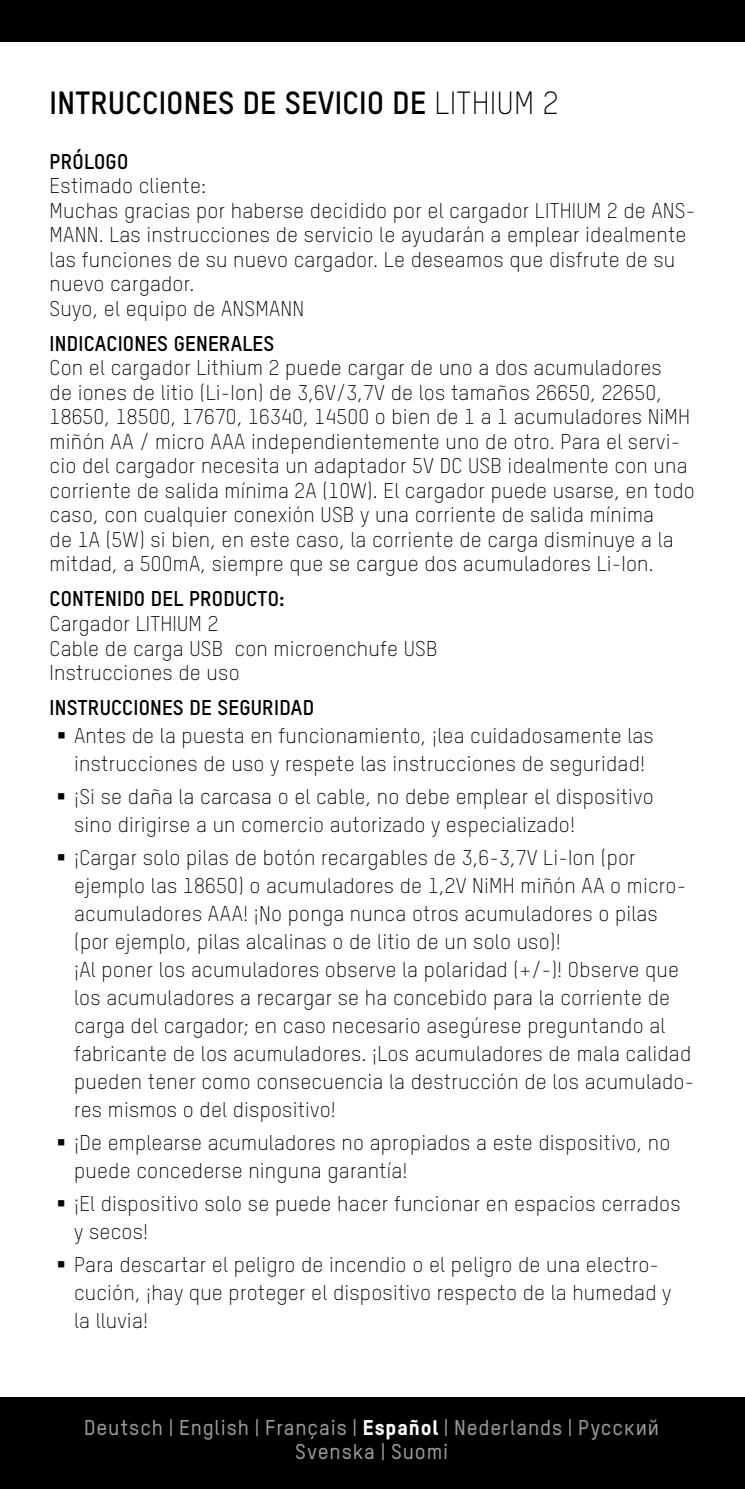
<style>
.page{position:relative;width:745px;height:1489px;background:#fff}
.page>*{position:absolute;margin:0;border:0;box-sizing:border-box;transform-origin:0 0}
.t1{font:700 31.5px "TSTARPRO";letter-spacing:.01em;color:#000}
.t2{font:300 21px/24.5px "TSTARPRO";letter-spacing:.01em;color:#000}
.t3{font:700 21px "TSTARPRO";letter-spacing:.01em;color:#000}
.t4{font:500 21px/24.5px "TSTARPRO";letter-spacing:.045em;color:#9d9c9c;text-align:center}
.s1{font-weight:300}
.s2{font-weight:800;color:#fff}
</style>
<div class="page">
<div style="left:0;top:0;width:744px;height:42px;background:#000"></div>
<div style="left:0;top:1397px;width:744px;height:91px;background:#000"></div>
<h1 class="t1" style="left:50px;top:83px;width:510px">INTRUCCIONES DE SEVICIO DE <span class="s1">LITHIUM 2</span></h1>
<p class="t3" style="left:50px;top:148px;width:80px">PRÓLOGO</p>
<p class="t2" style="left:50px;top:174px;width:646px">Estimado cliente:<br>Muchas gracias por haberse decidido por el cargador LITHIUM 2 de ANS-MANN. Las instrucciones de servicio le ayudarán a emplear idealmente las funciones de su nuevo cargador. Le deseamos que disfrute de su nuevo cargador.<br>Suyo, el equipo de ANSMANN</p>
<p class="t3" style="left:50px;top:330px;width:226px">INDICACIONES GENERALES</p>
<p class="t2" style="left:50px;top:356px;width:646px">Con el cargador Lithium 2 puede cargar de uno a dos acumuladores<br>de iones de litio (Li-Ion) de 3,6V/3,7V de los tamaños 26650, 22650, 18650, 18500, 17670, 16340, 14500 o bien de 1 a 1 acumuladores NiMH miñón AA / micro AAA independientemente uno de otro. Para el servi&shy;cio del cargador necesita un adaptador 5V DC USB idealmente con una corriente de salida mínima 2A (10W). El cargador puede usarse, en todo caso, con cualquier conexión USB y una corriente de salida mínima<br>de 1A (5W) si bien, en este caso, la corriente de carga disminuye a la mitdad, a 500mA, siempre que se cargue dos acumuladores Li-Ion.</p>
<p class="t3" style="left:50px;top:586px;width:236px">CONTENIDO DEL PRODUCTO:</p>
<p class="t2" style="left:50px;top:611px;width:389px">Cargador LITHIUM 2<br>Cable de carga USB con microenchufe USB<br>Instrucciones de uso</p>
<p class="t3" style="left:50px;top:694px;width:266px">INSTRUCCIONES DE SEGURIDAD</p>
<p class="t2" style="left:74px;top:721px;width:581px;line-height:28px">Antes de la puesta en funcionamiento, ¡lea cuidadosamente las instrucciones de uso y respete las instrucciones de seguridad!</p>
<p class="t2" style="left:74px;top:782px;width:580px;line-height:28px">¡Si se daña la carcasa o el cable, no debe emplear el dispositivo sino dirigirse a un comercio autorizado y especializado!</p>
<p class="t2" style="left:74px;top:843px;width:621px;line-height:28px">¡Cargar solo pilas de botón recargables de 3,6-3,7V Li-Ion (por ejemplo las 18650) o acumuladores de 1,2V NiMH miñón AA o micro&shy;acumuladores AAA! ¡No ponga nunca otros acumuladores o pilas (por ejemplo, pilas alcalinas o de litio de un solo uso)!<br>¡Al poner los acumuladores observe la polaridad (+/-)! Observe que los acumuladores a recargar se ha concebido para la corriente de carga del cargador; en caso necesario asegúrese preguntando al fabricante de los acumuladores. ¡Los acumuladores de mala calidad pueden tener como consecuencia la destrucción de los acumulado&shy;res mismos o del dispositivo!</p>
<p class="t2" style="left:74px;top:1128px;width:597px;line-height:28px">¡De emplearse acumuladores no apropiados a este dispositivo, no puede concederse ninguna garantía!</p>
<p class="t2" style="left:74px;top:1189px;width:607px;line-height:28px">¡El dispositivo solo se puede hacer funcionar en espacios cerrados y secos!</p>
<p class="t2" style="left:74px;top:1250px;width:598px;line-height:28px">Para descartar el peligro de incendio o el peligro de una electro&shy;cución, ¡hay que proteger el dispositivo respecto de la humedad y la lluvia!</p>
<p class="t4" style="left:84px;top:1416px;width:576px">Deutsch | English | Français | <span class="s2">Español</span> | Nederlands | Pусский<br>Svenska | Suomi</p>
</div>
